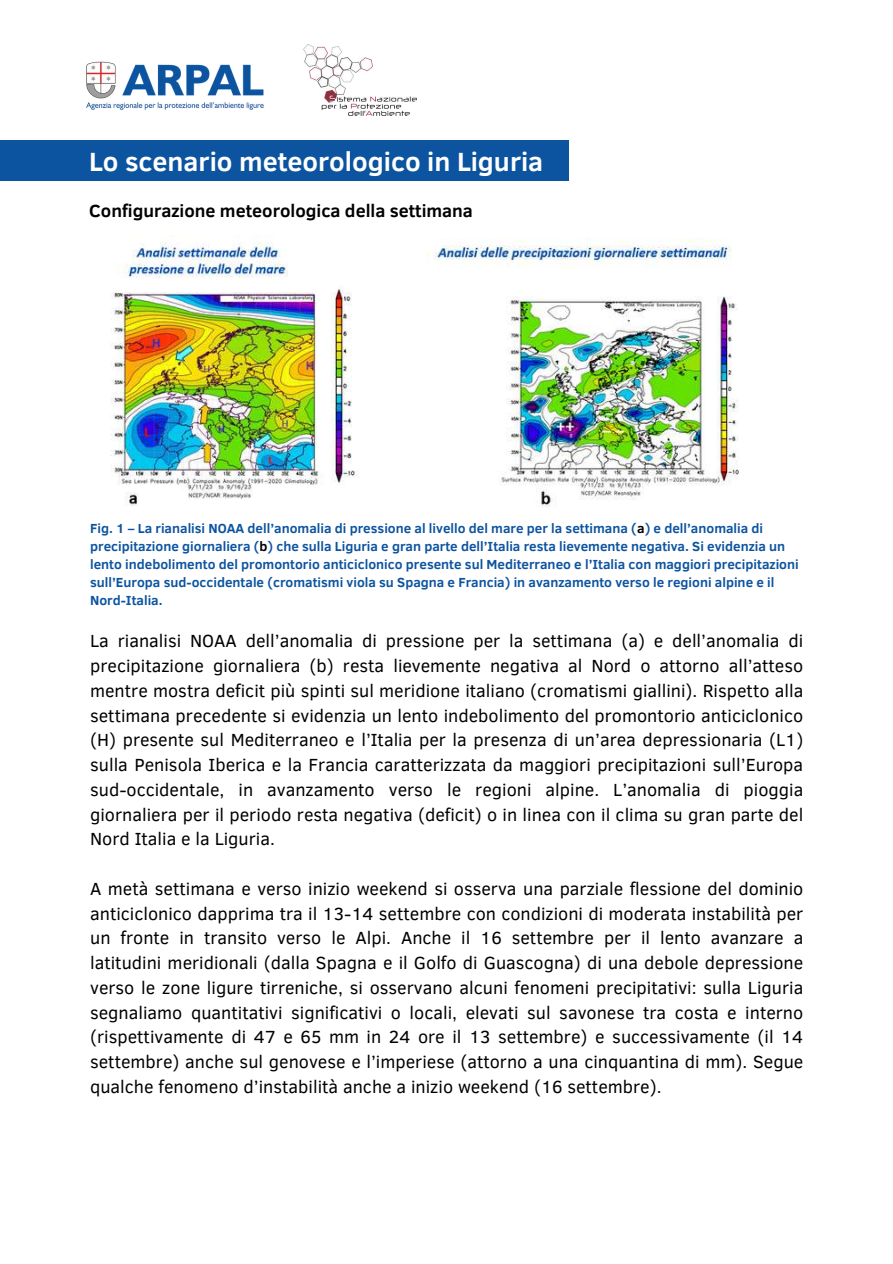
<style>
.page{position:relative;width:893px;height:1264px;background:#fff}
.page>*{position:absolute;margin:0;border:0;box-sizing:border-box;transform-origin:0 0}
.t1{font:700 27px "Clear Sans";color:#fff}
.t2{font:18px/24.8px "Clear Sans";color:#000;text-align:justify}
.t3{font:700 18px "Clear Sans";color:#000}
.t4{font:700 13.5px/18px "Clear Sans";color:#0d54a0}
.s1{color:#000}
</style>
<div class="page">
<div style="left:0;top:140px;width:568px;height:40px;background:#0d54a0"></div>
<img style="left:87px;top:44px;width:329px;height:71px">
<img style="left:110px;top:236px;width:247px;height:270px">
<img style="left:427px;top:239px;width:312px;height:268px">
<h1 class="t1" style="left:89px;top:142px;width:455px">Lo scenario meteorologico in Liguria</h1>
<p class="t3" style="left:89px;top:197px;width:385px">Configurazione meteorologica della settimana</p>
<p class="t4" style="left:90px;top:518px;width:710px">Fig. 1 – La rianalisi NOAA dell’anomalia di pressione al livello del mare per la settimana (<span class="s1">a</span>) e dell’anomalia di precipitazione giornaliera (<span class="s1">b</span>) che sulla Liguria e gran parte dell’Italia resta lievemente negativa. Si evidenzia un lento indebolimento del promontorio anticiclonico presente sul Mediterraneo e l’Italia con maggiori precipitazioni sull’Europa sud-occidentale (cromatismi viola su Spagna e Francia) in avanzamento verso le regioni alpine e il Nord-Italia.</p>
<p class="t2" style="left:90px;top:627px;width:714px">La rianalisi NOAA dell’anomalia di pressione per la settimana (a) e dell’anomalia di precipitazione giornaliera (b) resta lievemente negativa al Nord o attorno all’atteso mentre mostra deficit più spinti sul meridione italiano (cromatismi giallini). Rispetto alla settimana precedente si evidenzia un lento indebolimento del promontorio anticiclonico (H) presente sul Mediterraneo e l’Italia per la presenza di un’area depressionaria (L1) sulla Penisola Iberica e la Francia caratterizzata da maggiori precipitazioni sull’Europa sud-occidentale, in avanzamento verso le regioni alpine. L’anomalia di pioggia giornaliera per il periodo resta negativa (deficit) o in linea con il clima su gran parte del Nord Italia e la Liguria.</p>
<p class="t2" style="left:90px;top:875px;width:714px">A metà settimana e verso inizio weekend si osserva una parziale flessione del dominio anticiclonico dapprima tra il 13-14 settembre con condizioni di moderata instabilità per un fronte in transito verso le Alpi. Anche il 16 settembre per il lento avanzare a latitudini meridionali (dalla Spagna e il Golfo di Guascogna) di una debole depressione verso le zone ligure tirreniche, si osservano alcuni fenomeni precipitativi: sulla Liguria segnaliamo quantitativi significativi o locali, elevati sul savonese tra costa e interno (rispettivamente di 47 e 65 mm in 24 ore il 13 settembre) e successivamente (il 14 settembre) anche sul genovese e l’imperiese (attorno a una cinquantina di mm). Segue qualche fenomeno d’instabilità anche a inizio weekend (16 settembre).</p>
</div>
